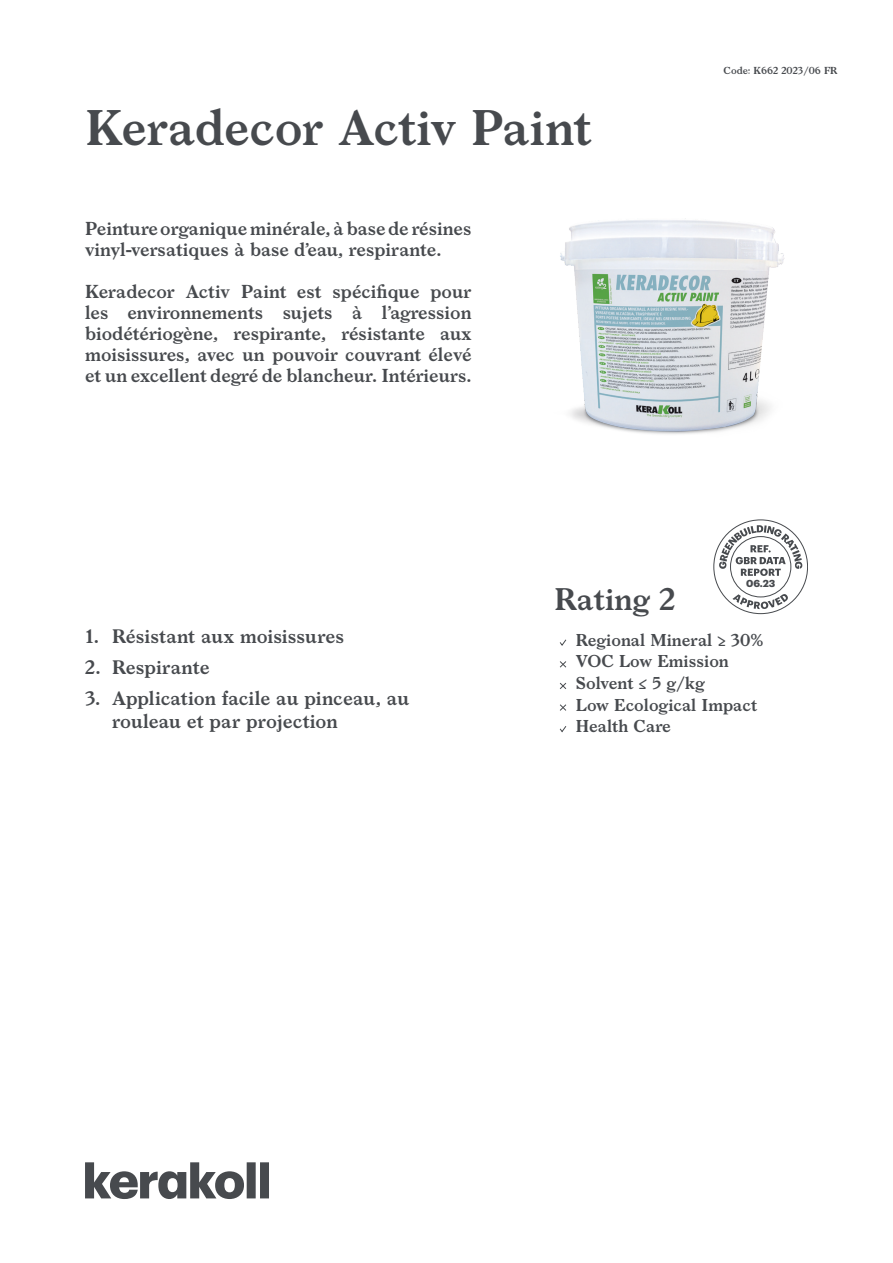
<style>
.page{position:relative;width:893px;height:1263px;background:#fff}
.page>*{position:absolute;margin:0;border:0;box-sizing:border-box;transform-origin:0 0}
.notag_cover_nome_pr{font:600 48px "Larish Neue";letter-spacing:-.005em;color:#474a4e}
.cover_eco{font:600 30px "Larish Neue";color:#474a4e}
.t1{font:600 18.75px/22.5px "Larish Neue";letter-spacing:-.005em;color:#474a4e}
.cover_descrizione_pr{font:600 18px/21px "Larish Neue";color:#474a4e}
.notag_cover_voci_ra{font:600 16.5px "Larish Neue";color:#474a4e}
.cover_datareport{font:700 10.05px "Graphik";color:#474a4e}
.t2{font:600 9.75px "Larish Neue";color:#474a4e}
</style>
<div class="page">
<svg style="left:713px;top:519px;width:95px;height:95px"></svg>
<svg style="left:85px;top:1162px;width:184px;height:37px"></svg>
<svg style="left:559px;top:639px;width:8px;height:7px"></svg>
<svg style="left:559px;top:661px;width:8px;height:7px"></svg>
<svg style="left:559px;top:682px;width:8px;height:7px"></svg>
<svg style="left:560px;top:704px;width:7px;height:7px"></svg>
<svg style="left:559px;top:726px;width:8px;height:7px"></svg>
<img style="left:560px;top:218px;width:225px;height:216px">
<p class="notag_cover_nome_pr" style="left:85px;top:91px;width:508px">Keradecor Activ Paint</p>
<p class="cover_descrizione_pr" style="left:85px;top:217px;width:388px">Peinture organique minérale, à base de résines vinyl-versatiques à base d’eau, respirante.</p>
<p class="cover_descrizione_pr" style="left:85px;top:280px;width:388px;text-align:justify">Keradecor Activ Paint est spécifique pour les environnements sujets à l’agression biodétériogène, respirante, résistante aux moisissures, avec un pouvoir couvrant élevé et un excellent degré de blancheur. Intérieurs.</p>
<p class="t2" style="left:724px;top:63px;width:116px">Code: K662 2023/06 FR</p>
<p class="t1" style="left:85px;top:624px;width:261px">1. Résistant aux moisissures</p>
<p class="t1" style="left:85px;top:655px;width:126px">2. Respirante</p>
<p class="t1" style="left:112px;top:686px;width:299px;text-indent:-27px">3. Application facile au pinceau, au rouleau et par projection</p>
<p class="cover_datareport" style="left:746px;top:575px;width:31px">06.23</p>
<p class="cover_eco" style="left:554px;top:576px;width:123px">Rating 2</p>
<p class="notag_cover_voci_ra" style="left:576px;top:627px;width:189px">Regional Mineral ≥ 30%</p>
<p class="notag_cover_voci_ra" style="left:576px;top:649px;width:155px">VOC Low Emission</p>
<p class="notag_cover_voci_ra" style="left:576px;top:670px;width:130px">Solvent ≤ 5 g/kg</p>
<p class="notag_cover_voci_ra" style="left:576px;top:692px;width:183px">Low Ecological Impact</p>
<p class="notag_cover_voci_ra" style="left:576px;top:713px;width:97px">Health Care</p>
</div>
